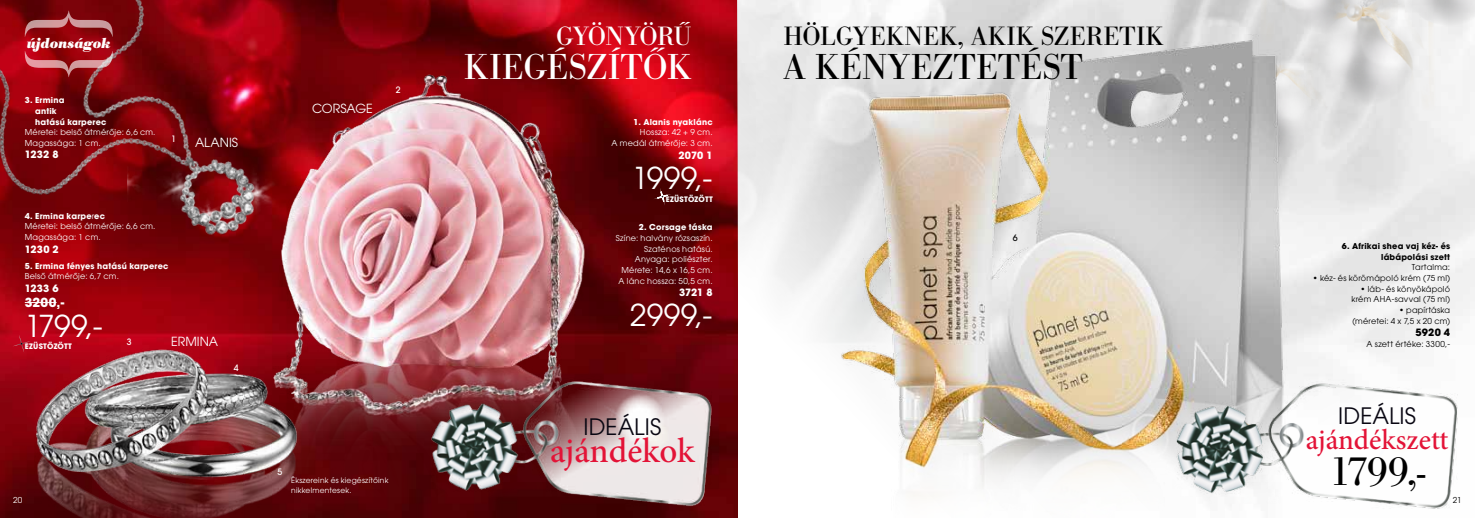
<style>
.page{position:relative;width:1475px;height:518px;background:#fff}
.page>*{position:absolute;margin:0;border:0;box-sizing:border-box;transform-origin:0 0}
.t1{font:42.5px "Bodoni Ant";color:#000}
.t2{font:37.5px "Bodoni Ant";letter-spacing:.01em;color:#000}
.t3{font:37.5px "Bodoni Ant";letter-spacing:.005em;color:#fff}
.t4{font:500 35px "Minion Pro";letter-spacing:-.005em;color:#e31337}
.t5{font:30px "ITC Avant Garde Got Boo";letter-spacing:.015em;color:#fff}
.t6{font:500 28.75px "Minion Pro";color:#e31337}
.t7{font:27.5px "Bodoni Ant";letter-spacing:.005em;color:#000}
.t8{font:27.5px "Bodoni Ant";letter-spacing:-.03em;color:#fff}
.t9{font:22.5px "ITC Avant Garde Got Boo";letter-spacing:.005em;color:#090712}
.t10{font:italic 700 15px "Bodoni Ant";letter-spacing:-.005em;color:#fff}
.t11{font:12.5px "ITC Avant Garde Got Boo";color:#fff}
.t12{font:700 12.5px "ITC Avant Garde Got";color:#fff}
.t13{font:700 10px "ITC Avant Garde Got";letter-spacing:-.005em;color:#fff}
.t14{font:700 10px "ITC Avant Garde Got";color:#000}
.t15{font:500 8.75px "ITC Avant Garde Got";color:#fff}
.t16{font:500 8.75px "ITC Avant Garde Got";color:#000}
.t17{font:8.12px/10.6px "ITC Avant Garde Got Boo";letter-spacing:.025em;color:#fff;text-align:right}
.t18{font:8.12px/10.6px "ITC Avant Garde Got Boo";letter-spacing:.025em;color:#000;text-align:right}
.t19{font:700 8.12px/10.6px "ITC Avant Garde Got";letter-spacing:.025em;color:#fff}
.t20{font:700 8.12px/10.6px "ITC Avant Garde Got";letter-spacing:.025em;color:#000;text-align:right}
.t21{font:7.5px/10.6px "ITC Avant Garde Got Boo";letter-spacing:.03em;color:#fff}
.t22{font:700 7.5px "ITC Avant Garde Got";letter-spacing:.035em;color:#fff}
.s1{font-size:7.5px}
.s2{font-family:"ITC Avant Garde Got Boo";font-weight:400}
</style>
<div class="page">
<img style="left:338px;top:0;width:1136px;height:517px">
<img style="left:0;top:0;width:215px;height:319px">
<img style="left:0;top:319px;width:344px;height:198px">
<img style="left:215px;top:49px;width:418px;height:447px">
<img style="left:125px;top:0;width:213px;height:186px">
<img style="left:1341px;top:110px;width:103px;height:160px">
<img style="left:790px;top:0;width:551px;height:517px">
<img style="left:1250px;top:0;width:224px;height:110px">
<img style="left:395px;top:268px;width:354px;height:249px">
<img style="left:1140px;top:270px;width:334px;height:247px">
<img style="left:128px;top:137px;width:157px;height:174px">
<img style="left:181px;top:175px;width:47px;height:119px">
<svg style="left:12px;top:334px;width:19px;height:18px"></svg>
<hr style="left:25px;top:302px;width:32px;height:1px;background:#fff">
<svg style="left:24px;top:51px;width:89px;height:26px;background:#b2313a"></svg>
<svg style="left:25px;top:11px;width:88px;height:26px;background:#942d32"></svg>
<svg style="left:644px;top:179px;width:27px;height:35px"></svg>
<h3 class="t10" style="left:27px;top:34px;width:86px">újdonságok</h3>
<p class="t19" style="left:35px;top:95px;width:73px;text-indent:-10px">3. Ermina<br>antik<br>hatású karperec</p>
<p class="t17" style="left:25px;top:127px;width:132px;text-align:left">Méretei: belső átmérője: 6,6 cm.<br>Magassága: 1 cm.</p>
<p class="t13" style="left:25px;top:148px;width:35px">1232 8</p>
<p class="t15" style="left:171px;top:133px;width:6px">1</p>
<h3 class="t11" style="left:195px;top:135px;width:45px">alanis</h3>
<p class="t19" style="left:25px;top:210px;width:82px">4. Er<span class="s1">m</span>ina karpe<span class="s2">r</span>ec</p>
<p class="t17" style="left:25px;top:221px;width:132px;text-align:left">Méretei: belső átmérője: 6,6 cm.<br>Magassága: 1 cm.</p>
<p class="t13" style="left:25px;top:242px;width:35px">1230 2</p>
<p class="t19" style="left:25px;top:260px;width:145px">5. Ermina fényes hatású karperec</p>
<p class="t17" style="left:25px;top:271px;width:96px">Belső átmérője: 6,7 cm.</p>
<p class="t13" style="left:25px;top:281px;width:35px">1233 6</p>
<h3 class="t12" style="left:25px;top:294px;width:41px">3200 ,-</h3>
<h3 class="t5" style="left:25px;top:307px;width:80px">1799,-</h3>
<h3 class="t11" style="left:171px;top:333px;width:49px">ermina</h3>
<p class="t15" style="left:127px;top:336px;width:6px">3</p>
<p class="t22" style="left:25px;top:341px;width:49px">ezüstözött</p>
<p class="t15" style="left:234px;top:362px;width:6px">4</p>
<h3 class="t11" style="left:312px;top:101px;width:62px">corsage</h3>
<p class="t15" style="left:395px;top:84px;width:6px">2</p>
<p class="t15" style="left:277px;top:466px;width:6px">5</p>
<p class="t21" style="left:291px;top:474px;width:99px">Ékszereink és kiegészítőink nikkelmentesek.</p>
<h3 class="t8" style="left:556px;top:21px;width:137px">GYÖNYÖRŰ</h3>
<h2 class="t3" style="left:464px;top:46px;width:229px">KIEGÉSZÍTŐK</h2>
<p class="t19" style="left:633px;top:116px;width:81px">1. Alanis nyaklánc</p>
<p class="t17" style="left:611px;top:127px;width:103px">Hossza: 42 + 9 cm.<br>A medál átmérője: 3 cm.</p>
<p class="t13" style="left:678px;top:148px;width:36px">2070 1</p>
<h3 class="t5" style="left:632px;top:159px;width:82px">1999,-</h3>
<p class="t22" style="left:665px;top:194px;width:49px">ezüstözött</p>
<p class="t19" style="left:638px;top:222px;width:75px">2. Corsage táska</p>
<p class="t17" style="left:615px;top:232px;width:98px">Színe: halvány rózsaszín.<br>Szaténos hatású.<br>Anyaga: poliészter.<br>Mérete: 14,6 x 16,5 cm.<br>A lánc hossza: 50,5 cm.</p>
<p class="t13" style="left:679px;top:286px;width:35px">3721 8</p>
<h3 class="t5" style="left:629px;top:296px;width:84px">2999,-</h3>
<h3 class="t9" style="left:583px;top:412px;width:79px">Ideális</h3>
<h3 class="t4" style="left:550px;top:427px;width:146px">ajándékok</h3>
<h3 class="t7" style="left:783px;top:21px;width:381px">HÖLGYEKNEK, AKIK SZERETIK</h3>
<h2 class="t2" style="left:783px;top:46px;width:300px">A KÉNYEZTETÉST</h2>
<p class="t16" style="left:1012px;top:232px;width:6px">6</p>
<p class="t20" style="left:1341px;top:240px;width:110px">6. Afrikai shea vaj kéz- és lábápolási szett</p>
<p class="t18" style="left:1411px;top:262px;width:40px">Tartalma:</p>
<p class="t18" style="left:1312px;top:272px;width:139px">• kéz- és körömápoló krém (75 ml)</p>
<p class="t18" style="left:1350px;top:283px;width:100px">• láb- és könyökápoló krém AHA-savval (75 ml)</p>
<p class="t18" style="left:1352px;top:304px;width:99px">• papírtáska<br>(méretei: 4 x 7,5 x 20 cm)</p>
<p class="t14" style="left:1415px;top:325px;width:36px">5920 4</p>
<p class="t18" style="left:1366px;top:338px;width:85px">A szett értéke: 3300,-</p>
<h3 class="t9" style="left:1337px;top:401px;width:79px">Ideális</h3>
<h3 class="t6" style="left:1305px;top:419px;width:144px">ajándékszett</h3>
<h1 class="t1" style="left:1328px;top:447px;width:98px">1799,-</h1>
<p class="t17" style="left:13px;top:494px;width:11px">20</p>
<p class="t18" style="left:1452px;top:494px;width:11px">21</p>
</div>
